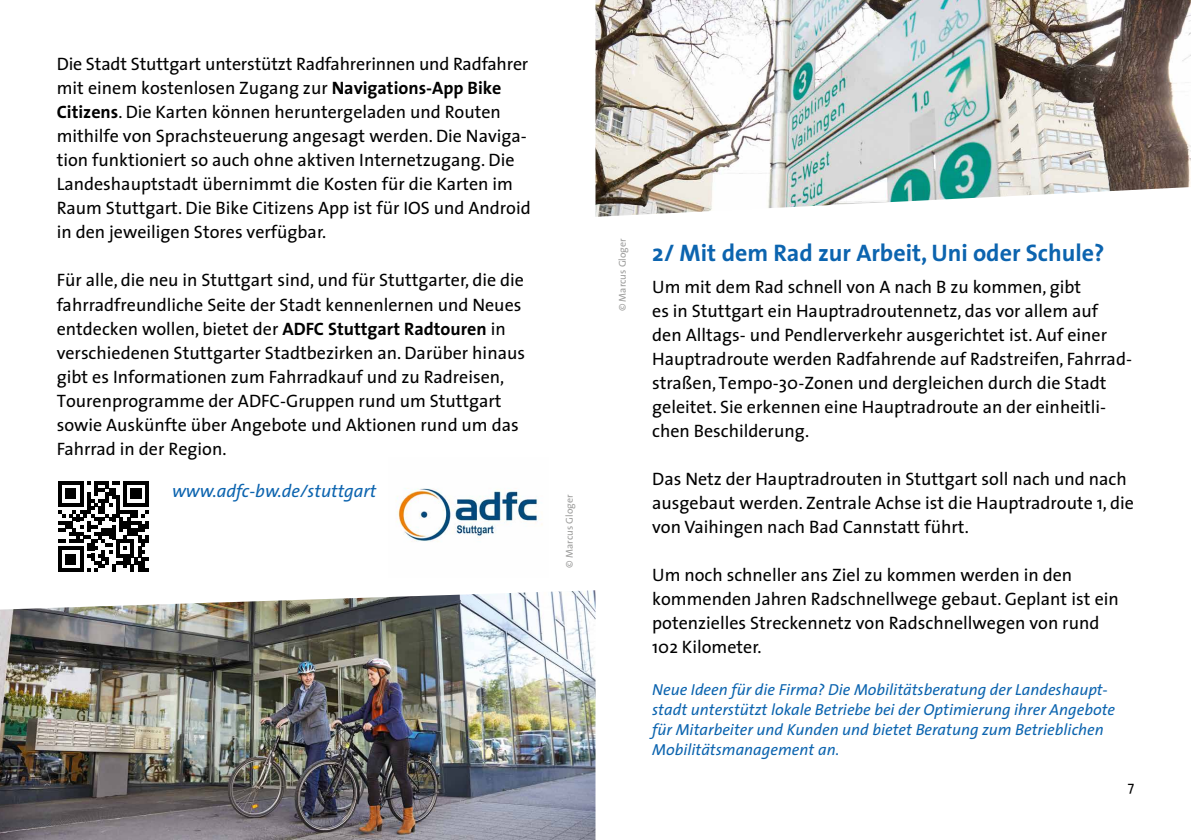
<style>
.page{position:relative;width:1191px;height:840px;background:#fff}
.page>*{position:absolute;margin:0;border:0;box-sizing:border-box;transform-origin:0 0}
.t1{font:700 24px "The Sans";color:#0c64af}
.t2{font:18px/24px "The Sans";color:#000}
.t3{font:italic 18px "The Sans";color:#0c64af}
.t4{font:italic 16px/20px "The Sans";color:#0c64af}
.t5{font:14px "The Sans";color:#000}
.t6{font:10px "The Sans";color:#9d9d9c}
.s1{font-weight:700}
</style>
<div class="page">
<img style="left:0;top:590px;width:595px;height:249px">
<img style="left:595px;top:0;width:596px;height:217px">
<svg style="left:58px;top:481px;width:91px;height:90px"></svg>
<img style="left:396px;top:488px;width:147px;height:53px">
<p class="t2" style="left:57px;top:52px;width:475px">Die Stadt Stuttgart unterstützt Radfahrerinnen und Radfahrer mit einem kostenlosen Zugang zur <span class="s1">Navigations-App Bike Citizens</span>. Die Karten können heruntergeladen und Routen mithilfe von Sprachsteuerung angesagt werden. Die Naviga&shy;tion funktioniert so auch ohne aktiven Internetzugang. Die Landeshauptstadt übernimmt die Kosten für die Karten im Raum Stuttgart. Die Bike Citizens App ist für IOS und Android in den jeweiligen Stores verfügbar.</p>
<p class="t2" style="left:57px;top:268px;width:470px">Für alle, die neu in Stuttgart sind, und für Stuttgarter, die die fahrradfreundliche Seite der Stadt kennenlernen und Neues entdecken wollen, bietet der <span class="s1">ADFC Stuttgart Radtouren</span> in verschiedenen Stuttgarter Stadtbezirken an. Darüber hinaus gibt es Informationen zum Fahrradkauf und zu Radreisen, Tourenprogramme der ADFC-Gruppen rund um Stuttgart sowie Auskünfte über Angebote und Aktionen rund um das Fahrrad in der Region.</p>
<p class="t3" style="left:172px;top:475px;width:206px">www.adfc-bw.de/stuttgart</p>
<p class="t6" style="left:561px;top:567px;width:74px;rotate:-90deg">© Marcus Gloger</p>
<p class="t6" style="left:614px;top:311px;width:74px;rotate:-90deg">© Marcus Gloger</p>
<h1 class="t1" style="left:652px;top:232px;width:454px">2/ Mit dem Rad zur Arbeit, Uni oder Schule?</h1>
<p class="t2" style="left:652px;top:274px;width:481px">Um mit dem Rad schnell von A nach B zu kommen, gibt<br>es in Stuttgart ein Hauptradroutennetz, das vor allem auf den Alltags- und Pendlerverkehr ausgerichtet ist. Auf einer Hauptradroute werden Radfahrende auf Radstreifen, Fahrrad&shy;straßen, Tempo-30-Zonen und dergleichen durch die Stadt geleitet. Sie erkennen eine Hauptradroute an der einheitli&shy;chen Beschilderung.</p>
<p class="t2" style="left:652px;top:466px;width:483px">Das Netz der Hauptradrouten in Stuttgart soll nach und nach ausgebaut werden. Zentrale Achse ist die Hauptradroute 1, die von Vaihingen nach Bad Cannstatt führt.</p>
<p class="t2" style="left:652px;top:562px;width:468px">Um noch schneller ans Ziel zu kommen werden in den kommenden Jahren Radschnellwege gebaut. Geplant ist ein potenzielles Streckennetz von Radschnellwegen von rund 102 Kilometer.</p>
<p class="t4" style="left:652px;top:678px;width:464px">Neue Ideen für die Firma? Die Mobilitätsberatung der Landeshaupt&shy;stadt unterstützt lokale Betriebe bei der Optimierung ihrer Angebote für Mitarbeiter und Kunden und bietet Beratung zum Betrieblichen Mobilitätsmanagement an.</p>
<p class="t5" style="left:1127px;top:774px;width:8px">7</p>
</div>
